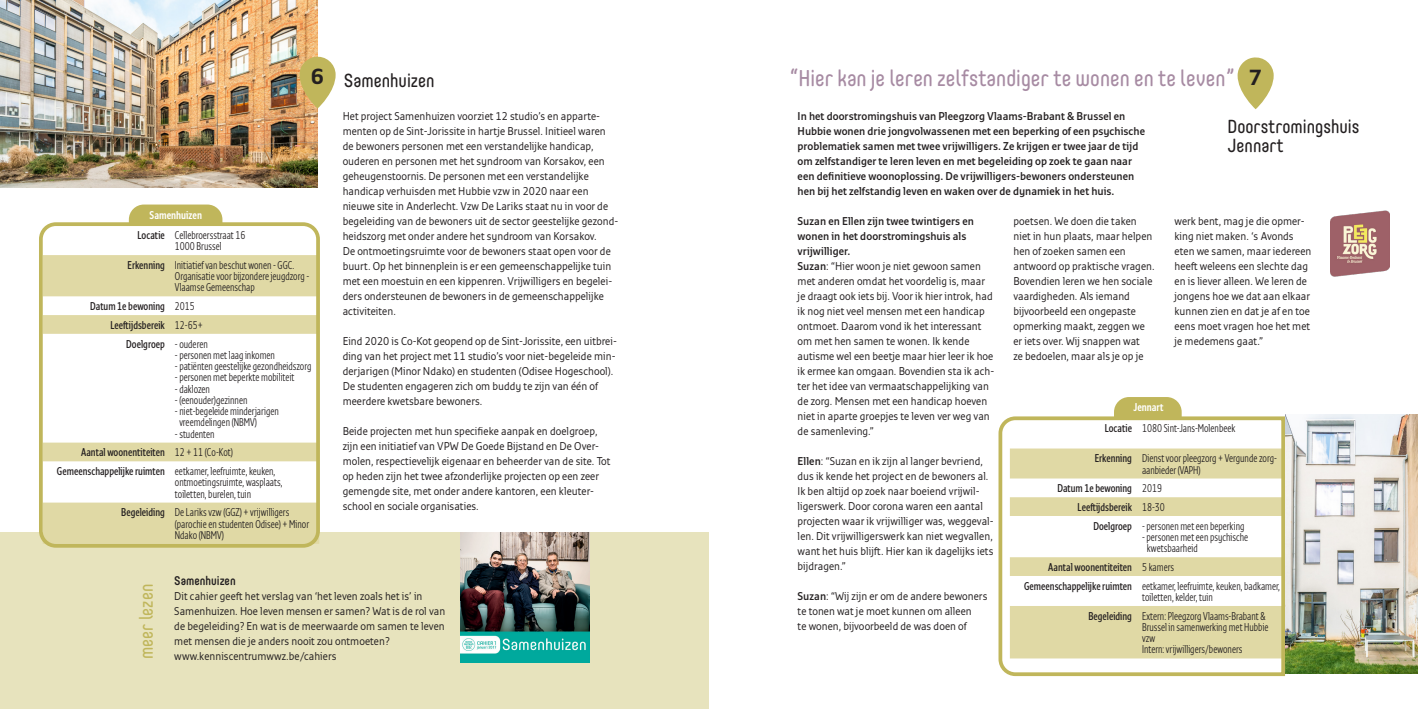
<style>
.page{position:relative;width:1418px;height:709px;background:#fff}
.page>*{position:absolute;margin:0;border:0;box-sizing:border-box;transform-origin:0 0}
.titel_2_niet_in_inho{font:22.5px "Core Mellow 45";color:#a78ba3;scale:.9 1}
.t1{font:700 21.75px "Monitor Pro";color:#231f20}
.titel_project{font:18.75px/18.8px "Core Mellow 45";color:#231f20;scale:.9 1}
.Body{font:18.75px "Core Mellow 45";color:#c0b65b;scale:.9 1}
.titel_4{font:500 12.5px "Core Mellow 55";color:#231f20;scale:.9 1}
.Body___wit_na{font:11.25px/15px "Monitor Pro";color:#231f20;scale:.9 1}
.naast_kopfoto2{font:11.25px/11.2px "Monitor Con Pro";color:#231f20;scale:.9 1}
.inleiding_bij_titel{font:600 11.25px/15px "Monitor Pro";color:#231f20;scale:.9 1}
.naast_kopfoto2-2{font:600 11.25px "Monitor Con Pro";color:#231f20;scale:.9 1}
.Body-2{font:11.25px/15px "Monitor Pro";color:#231f20;scale:.9 1}
.Body___wit_na-2{font:600 11.25px/15px "Monitor Pro";color:#231f20;scale:.9 1}
.naast_kopfoto2-3{font:700 11.25px "Monitor Con Pro";color:#fff;scale:.9 1}
.s1{font-weight:600}
</style>
<div class="page">
<div style="left:0;top:532px;width:709px;height:177px;background:#e7e3bd"></div>
<img style="left:0;top:0;width:317px;height:187px">
<svg style="left:297px;top:54px;width:39px;height:56px"></svg>
<div style="left:129px;top:204px;width:93px;height:39px;background:#c0b65b;border-radius:15px"></div>
<div style="left:1113px;top:397px;width:68px;height:38px;background:#c0b65b;border-radius:15px"></div>
<svg style="left:998px;top:414px;width:288px;height:263px"></svg>
<svg style="left:1237px;top:57px;width:37px;height:53px"></svg>
<div style="left:68px;top:226px;width:210px;height:17px;background:#fff"></div>
<img style="left:461px;top:532px;width:128px;height:130px">
<svg style="left:43px;top:255px;width:276px;height:289px"></svg>
<div style="left:39px;top:222px;width:281px;height:325px;border:4px solid #c0b65b;border-radius:15px"></div>
<img style="left:1284px;top:415px;width:133px;height:258px">
<img style="left:1330px;top:210px;width:59px;height:67px">
<p class="t1" style="left:311px;top:61px;width:15px">6</p>
<p class="titel_project" style="left:344px;top:70px;width:102px">Samenhuizen</p>
<p class="naast_kopfoto2-3" style="left:150px;top:207px;width:60px">Samenhuizen</p>
<p class="naast_kopfoto2-2" style="left:138px;top:227px;width:32px">Locatie</p>
<p class="naast_kopfoto2" style="left:175px;top:229px;width:80px">Cellebroersstraat 16</p>
<p class="naast_kopfoto2" style="left:175px;top:240px;width:53px">1000 Brussel</p>
<p class="naast_kopfoto2-2" style="left:128px;top:257px;width:43px">Erkenning</p>
<p class="naast_kopfoto2" style="left:175px;top:259px;width:151px">Initiatief van beschut wonen - GGC.<br>Organisatie voor bijzondere jeugdzorg -<br>Vlaamse Gemeenschap</p>
<p class="naast_kopfoto2-2" style="left:90px;top:298px;width:84px">Datum 1e bewoning</p>
<p class="naast_kopfoto2" style="left:175px;top:300px;width:24px">2015</p>
<p class="naast_kopfoto2-2" style="left:110px;top:317px;width:62px">Leeftijdsbereik</p>
<p class="naast_kopfoto2" style="left:175px;top:319px;width:33px">12-65+</p>
<p class="naast_kopfoto2-2" style="left:126px;top:336px;width:44px">Doelgroep</p>
<p class="naast_kopfoto2" style="left:175px;top:338px;width:38px">- ouderen</p>
<p class="naast_kopfoto2" style="left:175px;top:349px;width:113px">- personen met laag inkomen</p>
<p class="naast_kopfoto2" style="left:175px;top:360px;width:153px">- patiënten geestelijke gezondheidszorg</p>
<p class="naast_kopfoto2" style="left:175px;top:372px;width:134px">- personen met beperkte mobiliteit</p>
<p class="naast_kopfoto2" style="left:175px;top:383px;width:41px">- daklozen</p>
<p class="naast_kopfoto2" style="left:175px;top:394px;width:82px">- (eenouder)gezinnen</p>
<p class="naast_kopfoto2" style="left:179px;top:405px;width:112px;text-indent:-4px">- niet-begeleide minderjarigen vreemdelingen (NBMV)</p>
<p class="naast_kopfoto2" style="left:175px;top:428px;width:46px">- studenten</p>
<p class="naast_kopfoto2-2" style="left:81px;top:445px;width:95px">Aantal woonentiteiten</p>
<p class="naast_kopfoto2" style="left:175px;top:447px;width:66px">12 + 11 (Co-Kot)</p>
<p class="naast_kopfoto2-2" style="left:57px;top:463px;width:121px">Gemeenschappelijke ruimten</p>
<p class="naast_kopfoto2" style="left:175px;top:465px;width:121px">eetkamer, leefruimte, keuken, ontmoetingsruimte, wasplaats, toiletten, burelen, tuin</p>
<p class="naast_kopfoto2-2" style="left:121px;top:504px;width:50px">Begeleiding</p>
<p class="naast_kopfoto2" style="left:175px;top:507px;width:129px">De Lariks vzw (GGZ) + vrijwilligers</p>
<p class="naast_kopfoto2" style="left:175px;top:518px;width:151px">(parochie en studenten Odisee) + Minor<br>Ndako (NBMV)</p>
<p class="Body___wit_na" style="left:343px;top:109px;width:308px">Het project Samenhuizen voorziet 12 studio’s en apparte&shy;menten op de Sint-Jorissite in hartje Brussel. Initieel waren de bewoners personen met een verstandelijke handicap, ouderen en personen met het syndroom van Korsakov, een geheugenstoornis. De personen met een verstandelijke handicap verhuisden met Hubbie vzw in 2020 naar een nieuwe site in Anderlecht. Vzw De Lariks staat nu in voor de begeleiding van de bewoners uit de sector geestelijke gezond&shy;heidszorg met onder andere het syndroom van Korsakov.<br>De ontmoetingsruimte voor de bewoners staat open voor de buurt. Op het binnenplein is er een gemeenschappelijke tuin met een moestuin en een kippenren. Vrijwilligers en begelei&shy;ders ondersteunen de bewoners in de gemeenschappelijke activiteiten.</p>
<p class="Body___wit_na" style="left:343px;top:334px;width:306px">Eind 2020 is Co-Kot geopend op de Sint-Jorissite, een uitbrei&shy;ding van het project met 11 studio’s voor niet-begeleide min&shy;derjarigen (Minor Ndako) en studenten (Odisee Hogeschool).<br>De studenten engageren zich om buddy te zijn van één of meerdere kwetsbare bewoners.</p>
<p class="Body___wit_na" style="left:343px;top:424px;width:299px">Beide projecten met hun specifieke aanpak en doelgroep, zijn een initiatief van VPW De Goede Bijstand en De Over&shy;molen, respectievelijk eigenaar en beheerder van de site. Tot op heden zijn het twee afzonderlijke projecten op een zeer gemengde site, met onder andere kantoren, een kleuter&shy;school en sociale organisaties.</p>
<p class="Body" style="left:132px;top:659px;width:85px;rotate:-90deg">meer lezen</p>
<p class="titel_4" style="left:174px;top:571px;width:70px">Samenhuizen</p>
<p class="Body-2" style="left:174px;top:589px;width:303px">Dit cahier geeft het verslag van ‘het leven zoals het is’ in Samenhuizen. Hoe leven mensen er samen? Wat is de rol van de begeleiding? En wat is de meerwaarde om samen te leven met mensen die je anders nooit zou ontmoeten?</p>
<p class="Body-2" style="left:174px;top:649px;width:182px">www.kenniscentrumwwz.be/cahiers</p>
<p class="titel_2_niet_in_inho" style="left:789px;top:61px;width:495px">“Hier kan je leren zelfstandiger te wonen en te leven”</p>
<p class="inleiding_bij_titel" style="left:797px;top:109px;width:387px">In het doorstromingshuis van Pleegzorg Vlaams-Brabant &amp; Brussel en Hubbie wonen drie jongvolwassenen met een beperking of een psychische problematiek samen met twee vrijwilligers. Ze krijgen er twee jaar de tijd om zelfstandiger te leren leven en met begeleiding op zoek te gaan naar een definitieve woonoplossing. De vrijwilligers-bewoners ondersteunen hen bij het zelfstandig leven en waken over de dynamiek in het huis.</p>
<p class="Body___wit_na" style="left:1013px;top:214px;width:158px">poetsen. We doen die taken niet in hun plaats, maar helpen hen of zoeken samen een antwoord op praktische vragen.<br>Bovendien leren we hen sociale vaardigheden. Als iemand bijvoorbeeld een ongepaste opmerking maakt, zeggen we er iets over. Wij snappen wat<br>ze bedoelen, maar als je op je</p>
<p class="Body___wit_na" style="left:1174px;top:214px;width:154px">werk bent, mag je die opmer&shy;king niet maken. ‘s Avonds eten we samen, maar iedereen heeft weleens een slechte dag en is liever alleen. We leren de jongens hoe we dat aan elkaar kunnen zien en dat je af en toe eens moet vragen hoe het met je medemens gaat.”</p>
<p class="t1" style="left:1248px;top:62px;width:15px">7</p>
<p class="titel_project" style="left:1227px;top:116px;width:148px">Doorstromingshuis<br>Jennart</p>
<p class="Body___wit_na-2" style="left:797px;top:214px;width:197px">Suzan en Ellen zijn twee twintigers en wonen in het doorstromingshuis als vrijwilliger.</p>
<p class="Body___wit_na" style="left:797px;top:259px;width:220px"><span class="s1">Suzan</span>: “Hier woon je niet gewoon samen met anderen omdat het voordelig is, maar je draagt ook iets bij. Voor ik hier introk, had ik nog niet veel mensen met een handicap ontmoet. Daarom vond ik het interessant om met hen samen te wonen. Ik kende autisme wel een beetje maar hier leer ik hoe ik ermee kan omgaan. Bovendien sta ik ach&shy;ter het idee van vermaatschappelijking van de zorg. Mensen met een handicap hoeven niet in aparte groepjes te leven ver weg van de samenleving.”</p>
<p class="Body___wit_na" style="left:797px;top:454px;width:219px"><span class="s1">Ellen</span>: “Suzan en ik zijn al langer bevriend, dus ik kende het project en de bewoners al.<br>Ik ben altijd op zoek naar boeiend vrijwil&shy;ligerswerk. Door corona waren een aantal projecten waar ik vrijwilliger was, weggeval&shy;len. Dit vrijwilligerswerk kan niet wegvallen, want het huis blijft. Hier kan ik dagelijks iets bijdragen.”</p>
<p class="Body___wit_na" style="left:797px;top:589px;width:212px"><span class="s1">Suzan</span>: “Wij zijn er om de andere bewoners te tonen wat je moet kunnen om alleen<br>te wonen, bijvoorbeeld de was doen of</p>
<p class="naast_kopfoto2-3" style="left:1133px;top:399px;width:35px">Jennart</p>
<p class="naast_kopfoto2-2" style="left:1104px;top:420px;width:32px">Locatie</p>
<p class="naast_kopfoto2" style="left:1141px;top:423px;width:105px">1080 Sint-Jans-Molenbeek</p>
<p class="naast_kopfoto2-2" style="left:1094px;top:450px;width:43px">Erkenning</p>
<p class="naast_kopfoto2" style="left:1141px;top:453px;width:151px">Dienst voor pleegzorg + Vergunde zorg&shy;aanbieder (VAPH)</p>
<p class="naast_kopfoto2-2" style="left:1057px;top:480px;width:84px">Datum 1e bewoning</p>
<p class="naast_kopfoto2" style="left:1141px;top:483px;width:24px">2019</p>
<p class="naast_kopfoto2-2" style="left:1077px;top:499px;width:62px">Leeftijdsbereik</p>
<p class="naast_kopfoto2" style="left:1141px;top:501px;width:27px">18-30</p>
<p class="naast_kopfoto2-2" style="left:1093px;top:518px;width:44px">Doelgroep</p>
<p class="naast_kopfoto2" style="left:1141px;top:520px;width:115px">- personen met een beperking</p>
<p class="naast_kopfoto2" style="left:1141px;top:531px;width:120px">- personen met een psychische</p>
<p class="naast_kopfoto2" style="left:1146px;top:542px;width:58px">kwetsbaarheid</p>
<p class="naast_kopfoto2-2" style="left:1048px;top:559px;width:95px">Aantal woonentiteiten</p>
<p class="naast_kopfoto2" style="left:1141px;top:561px;width:37px">5 kamers</p>
<p class="naast_kopfoto2-2" style="left:1024px;top:578px;width:121px">Gemeenschappelijke ruimten</p>
<p class="naast_kopfoto2" style="left:1141px;top:580px;width:155px">eetkamer, leefruimte, keuken, badkamer, toiletten, kelder, tuin</p>
<p class="naast_kopfoto2-2" style="left:1088px;top:608px;width:50px">Begeleiding</p>
<p class="naast_kopfoto2" style="left:1141px;top:610px;width:142px">Extern: Pleegzorg Vlaams-Brabant &amp;<br>Brussel in samenwerking met Hubbie vzw</p>
<p class="naast_kopfoto2" style="left:1141px;top:644px;width:113px">Intern: vrijwilligers/bewoners</p>
</div>
